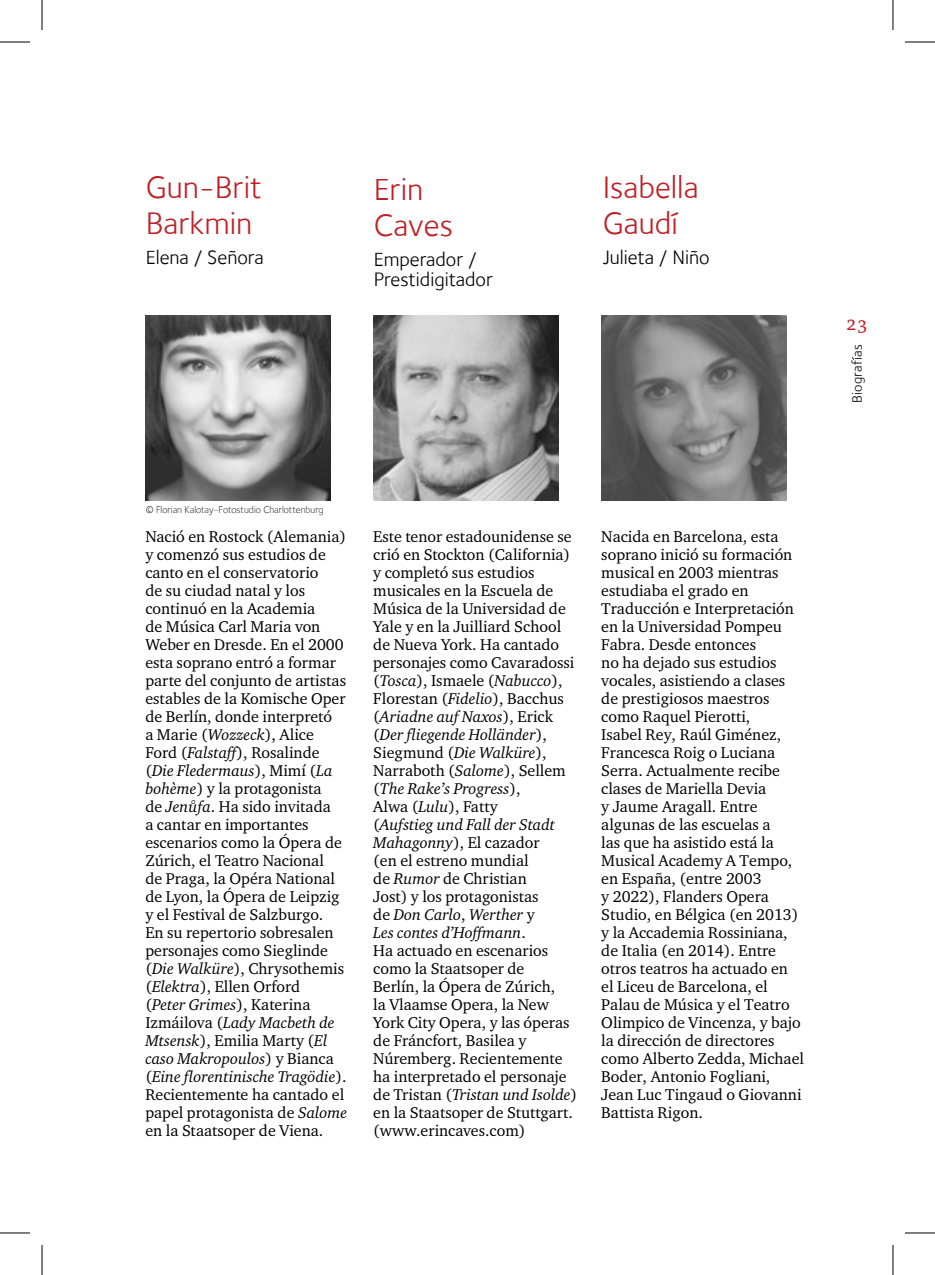
<style>
.page{position:relative;width:935px;height:1275px;background:#fff}
.page>*{position:absolute;margin:0;border:0;box-sizing:border-box;transform-origin:0 0}
.t1{font:32px/36px "Foundry Sterling";color:#c02026}
.t2{font:20px/20px "Foundry Sterling";color:#000}
.t3{font:20px "Charter ITC Std";color:#c02026}
.t4{font:16px/18px "Charter ITC Std";color:#000}
.t5{font:14px "Foundry Sterling";letter-spacing:.02em;color:#000}
.t6{font:300 10px "Foundry Sterling";color:#000}
.s1{font-style:italic}
.s2{font-style:italic;font-size:14px}
</style>
<div class="page">
<img style="left:145px;top:316px;width:185px;height:185px">
<img style="left:601px;top:316px;width:185px;height:185px">
<img style="left:373px;top:316px;width:185px;height:185px">
<hr style="left:0;top:42px;width:30px;height:1px;background:#000">
<hr style="left:904px;top:42px;width:30px;height:1px;background:#000">
<hr style="left:0;top:1232px;width:30px;height:1px;background:#000">
<hr style="left:904px;top:1232px;width:30px;height:1px;background:#000">
<hr style="left:42px;top:0;width:1px;height:30px;background:#000">
<hr style="left:42px;top:1245px;width:1px;height:30px;background:#000">
<hr style="left:892px;top:0;width:1px;height:30px;background:#000">
<hr style="left:892px;top:1245px;width:1px;height:30px;background:#000">
<h1 class="t1" style="left:146px;top:169px;width:118px">Gun-Brit<br>Barkmin</h1>
<p class="t2" style="left:146px;top:247px;width:119px">Elena / Señora</p>
<h1 class="t1" style="left:373px;top:171px;width:81px">Erin<br>Caves</h1>
<p class="t2" style="left:373px;top:249px;width:121px">Emperador /<br>Prestidigitador</p>
<p class="t6" style="left:146px;top:504px;width:179px">© Florian Kalotay-Fotostudio Charlottenburg</p>
<h1 class="t1" style="left:602px;top:169px;width:97px">Isabella<br>Gaudí</h1>
<p class="t2" style="left:602px;top:247px;width:108px">Julieta / Niño</p>
<p class="t4" style="left:145px;top:527px;width:203px">Nació en Rostock (Alemania) y comenzó sus estudios de canto en el conservatorio<br>de su ciudad natal y los continuó en la Academia<br>de Música Carl Maria von<br>Weber en Dresde. En el 2000 esta soprano entró a formar parte del conjunto de artistas estables de la Komische Oper de Berlín, donde interpretó<br>a Marie (<span class="s1">Wozzeck</span>), Alice<br>Ford (<span class="s1">Falstaff</span>), Rosalinde (<span class="s1">Die Fledermaus</span>), Mimí (<span class="s1">La bohème</span>) y la protagonista<br>de <span class="s1">Jenu</span><span class="s2">°</span> <span class="s1">fa</span>. Ha sido invitada<br>a cantar en importantes escenarios como la Ópera de<br>Zúrich, el Teatro Nacional<br>de Praga, la Opéra National de Lyon, la Ópera de Leipzig y el Festival de Salzburgo.<br>En su repertorio sobresalen personajes como Sieglinde (<span class="s1">Die Walküre</span>), Chrysothemis (<span class="s1">Elektra</span>), Ellen Orford<br>(<span class="s1">Peter Grimes</span>), Katerina<br>Izmáilova (<span class="s1">Lady Macbeth de<br>Mtsensk</span>), Emilia Marty (<span class="s1">El caso Makropoulos</span>) y Bianca (<span class="s1">Eine florentinische Tragödie</span>).<br>Recientemente ha cantado el papel protagonista de <span class="s1">Salome </span>en la Staatsoper de Viena.</p>
<p class="t4" style="left:373px;top:527px;width:205px">Este tenor estadounidense se crió en Stockton (California) y completó sus estudios musicales en la Escuela de<br>Música de la Universidad de<br>Yale y en la Juilliard School de Nueva York. Ha cantado personajes como Cavaradossi (<span class="s1">Tosca</span>), Ismaele (<span class="s1">Nabucco</span>),<br>Florestan (<span class="s1">Fidelio</span>), Bacchus (<span class="s1">Ariadne auf Naxos</span>), Erick (<span class="s1">Der fliegende Holländer</span>),<br>Siegmund (<span class="s1">Die Walküre</span>),<br>Narraboth (<span class="s1">Salome</span>), Sellem (<span class="s1">The Rake’s Progress</span>),<br>Alwa (<span class="s1">Lulu</span>), Fatty<br>(<span class="s1">Aufstieg und Fall der Stadt<br>Mahagonny</span>), El cazador<br>(en el estreno mundial<br>de <span class="s1">Rumor</span> de Christian<br>Jost) y los protagonistas<br>de <span class="s1">Don Carlo</span>, <span class="s1">Werther</span> y<br><span class="s1">Les contes d’Hoffmann</span>.<br>Ha actuado en escenarios como la Staatsoper de<br>Berlín, la Ópera de Zúrich,<br>la Vlaamse Opera, la New<br>York City Opera, y las óperas de Fráncfort, Basilea y<br>Núremberg. Recientemente ha interpretado el personaje de Tristan (<span class="s1">Tristan und Isolde</span>) en la Staatsoper de Stuttgart. (www.erincaves.com)</p>
<p class="t4" style="left:601px;top:527px;width:204px">Nacida en Barcelona, esta soprano inició su formación musical en 2003 mientras estudiaba el grado en<br>Traducción e Interpretación en la Universidad Pompeu<br>Fabra. Desde entonces<br>no ha dejado sus estudios vocales, asistiendo a clases de prestigiosos maestros como Raquel Pierotti,<br>Isabel Rey, Raúl Giménez,<br>Francesca Roig o Luciana<br>Serra. Actualmente recibe clases de Mariella Devia<br>y Jaume Aragall. Entre algunas de las escuelas a<br>las que ha asistido está la<br>Musical Academy A Tempo, en España, (entre 2003<br>y 2022), Flanders Opera<br>Studio, en Bélgica (en 2013) y la Accademia Rossiniana, de Italia (en 2014). Entre otros teatros ha actuado en el Liceu de Barcelona, el<br>Palau de Música y el Teatro<br>Olimpico de Vincenza, y bajo la dirección de directores como Alberto Zedda, Michael<br>Boder, Antonio Fogliani,<br>Jean Luc Tingaud o Giovanni<br>Battista Rigon.</p>
<p class="t3" style="left:845px;top:310px;width:24px">23</p>
<p class="t5" style="left:848px;top:403px;width:60px;rotate:-90deg">Biografías</p>
</div>
